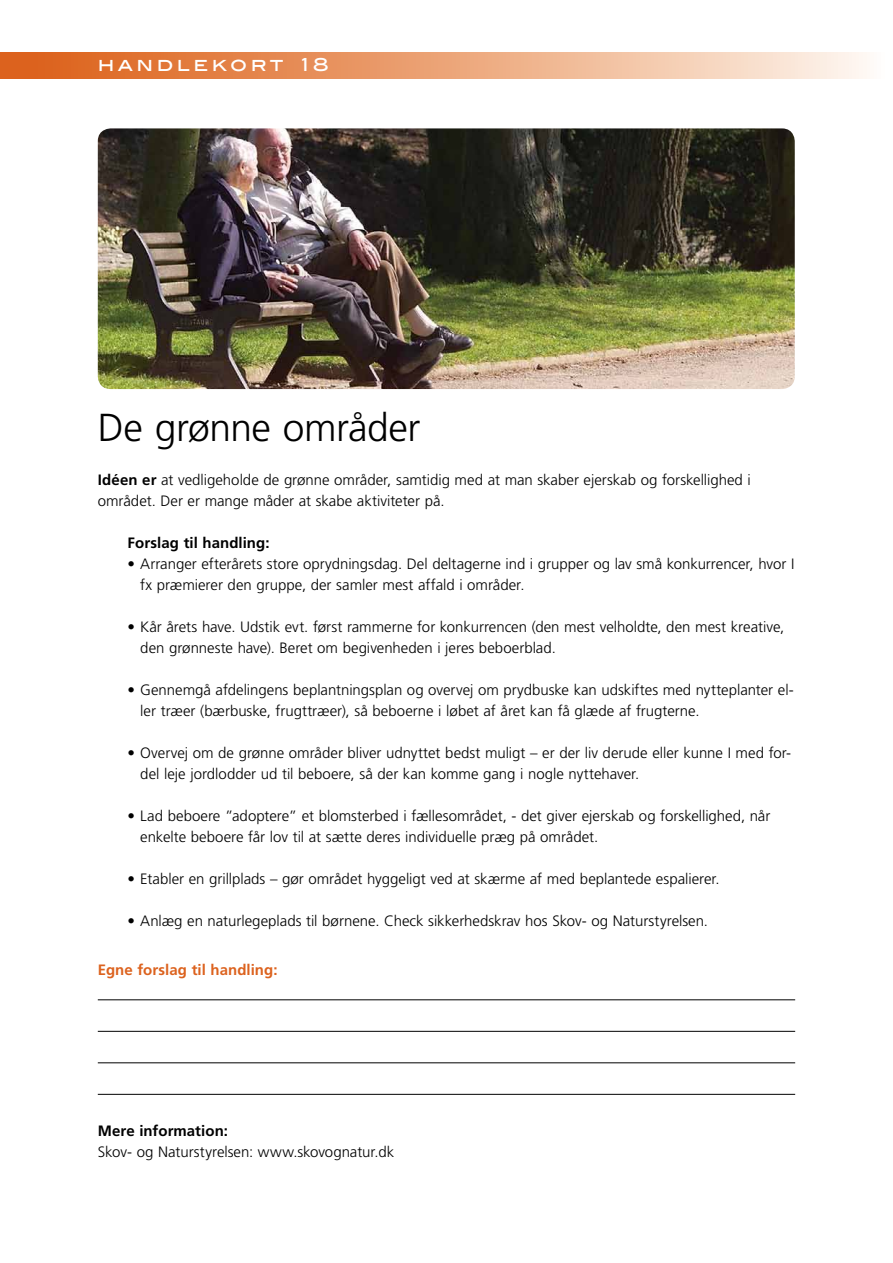
<style>
.page{position:relative;width:893px;height:1263px;background:#fff}
.page>*{position:absolute;margin:0;border:0;box-sizing:border-box;transform-origin:0 0}
.t1{font:300 39px "Frutiger LT";letter-spacing:-.015em;color:#000}
.t2{font:500 18px "Blair ITC";letter-spacing:.195em;color:#fff}
.t3{font:300 15px/21px "Frutiger LT";color:#000}
.t4{font:700 15px "Frutiger LT";letter-spacing:.005em;color:#000}
.t5{font:700 15px "Frutiger LT";letter-spacing:.005em;color:#dc621e}
.s1{font-weight:700}
</style>
<div class="page">
<svg style="left:0;top:52px;width:867px;height:27px;background:#eba57a"></svg>
<img style="left:98px;top:128px;width:697px;height:261px">
<hr style="left:98px;top:999px;width:697px;height:1px;background:#000">
<hr style="left:98px;top:1031px;width:697px;height:1px;background:#000">
<hr style="left:98px;top:1062px;width:697px;height:1px;background:#000">
<hr style="left:98px;top:1094px;width:697px;height:1px;background:#000">
<p class="t2" style="left:98px;top:54px;width:233px">HANDLEKORT 18</p>
<h1 class="t1" style="left:98px;top:405px;width:324px">De grønne områder</h1>
<p class="t3" style="left:98px;top:469px;width:655px"><span class="s1">Idéen er</span> at vedligeholde de grønne områder, samtidig med at man skaber ejerskab og forskellighed i området. Der er mange måder at skabe aktiviteter på.</p>
<p class="t4" style="left:128px;top:534px;width:144px">Forslag til handling:</p>
<p class="t3" style="left:140px;top:553px;width:656px;text-indent:-13px">• Arranger efterårets store oprydningsdag. Del deltagerne ind i grupper og lav små konkurrencer, hvor I fx præmierer den gruppe, der samler mest affald i områder.</p>
<p class="t3" style="left:140px;top:616px;width:645px;text-indent:-13px">• Kår årets have. Udstik evt. først rammerne for konkurrencen (den mest velholdte, den mest kreative, den grønneste have). Beret om begivenheden i jeres beboerblad.</p>
<p class="t3" style="left:140px;top:679px;width:655px;text-indent:-13px">• Gennemgå afdelingens beplantningsplan og overvej om prydbuske kan udskiftes med nytteplanter el&shy;ler træer (bærbuske, frugttræer), så beboerne i løbet af året kan få glæde af frugterne.</p>
<p class="t3" style="left:140px;top:742px;width:652px;text-indent:-13px">• Overvej om de grønne områder bliver udnyttet bedst muligt – er der liv derude eller kunne I med for&shy;del leje jordlodder ud til beboere, så der kan komme gang i nogle nyttehaver.</p>
<p class="t3" style="left:140px;top:805px;width:632px;text-indent:-13px">• Lad beboere ”adoptere” et blomsterbed i fællesområdet, - det giver ejerskab og forskellighed, når enkelte beboere får lov til at sætte deres individuelle præg på området.</p>
<p class="t3" style="left:127px;top:868px;width:594px">• Etabler en grillplads – gør området hyggeligt ved at skærme af med beplantede espalierer.</p>
<p class="t3" style="left:127px;top:910px;width:582px">• Anlæg en naturlegeplads til børnene. Check sikkerhedskrav hos Skov- og Naturstyrelsen.</p>
<p class="t5" style="left:98px;top:961px;width:181px">Egne forslag til handling:</p>
<p class="t4" style="left:98px;top:1122px;width:132px">Mere information:</p>
<p class="t3" style="left:98px;top:1141px;width:298px">Skov- og Naturstyrelsen: www.skovognatur.dk</p>
</div>
